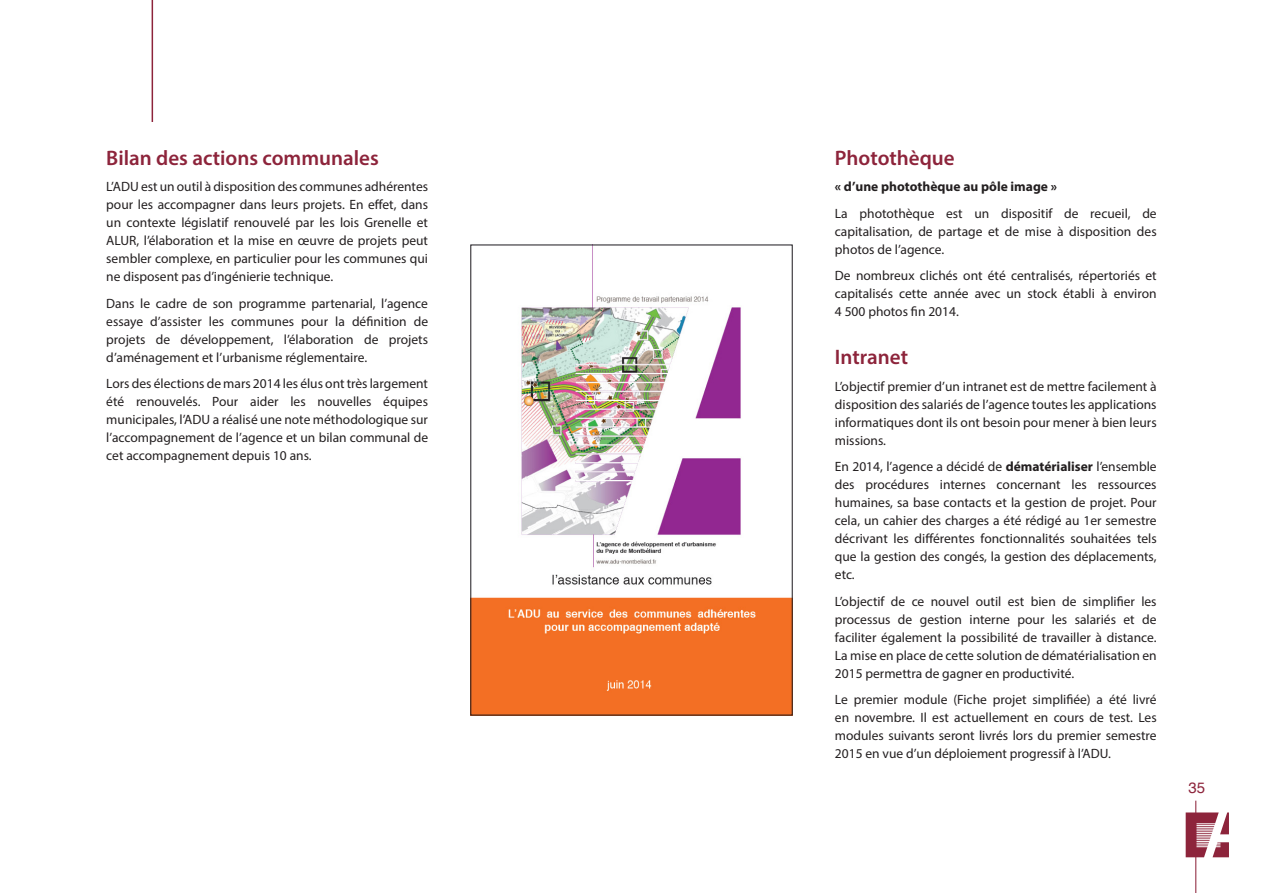
<style>
.page{position:relative;width:1263px;height:893px;background:#fff}
.page>*{position:absolute;margin:0;border:0;box-sizing:border-box;transform-origin:0 0}
.petit_titre{font:600 21px "Myriad Pro";color:#8d243b}
.t1{font:15px "Helvetica";color:#8d243b}
.Texte{font:13.5px/18px "Myriad Pro";color:#231f20;text-align:justify}
.Texte-2{font:700 13.5px "Myriad Pro";color:#231f20}
.s1{font-weight:700}
</style>
<div class="page">
<svg style="left:1186px;top:812px;width:43px;height:45px"></svg>
<hr style="left:1195px;top:801px;width:1px;height:92px;background:#8d243b">
<hr style="left:152px;top:0;width:1px;height:122px;background:#8d243b">
<img style="left:473px;top:247px;width:317px;height:466px">
<p class="petit_titre" style="left:106px;top:144px;width:274px">Bilan des actions communales</p>
<p class="Texte" style="left:106px;top:177px;width:323px">L’ADU est un outil à disposition des communes adhérentes pour les accompagner dans leurs projets. En effet, dans un contexte législatif renouvelé par les lois Grenelle et ALUR, l’élaboration et la mise en œuvre de projets peut sembler complexe, en particulier pour les communes qui ne disposent pas d’ingénierie technique.</p>
<p class="Texte" style="left:106px;top:294px;width:323px">Dans le cadre de son programme partenarial, l’agence essaye d’assister les communes pour la définition de projets de développement, l’élaboration de projets d’aménagement et l’urbanisme réglementaire.</p>
<p class="Texte" style="left:106px;top:374px;width:323px">Lors des élections de mars 2014 les élus ont très largement été renouvelés. Pour aider les nouvelles équipes municipales, l’ADU a réalisé une note méthodologique sur l’accompagnement de l’agence et un bilan communal de cet accompagnement depuis 10 ans.</p>
<p class="petit_titre" style="left:835px;top:144px;width:121px">Photothèque</p>
<p class="Texte-2" style="left:835px;top:178px;width:224px">« d’une photothèque au pôle image »</p>
<p class="Texte" style="left:835px;top:204px;width:323px">La photothèque est un dispositif de recueil, de capitalisation, de partage et de mise à disposition des photos de l’agence.</p>
<p class="Texte" style="left:835px;top:266px;width:323px">De nombreux clichés ont été centralisés, répertoriés et capitalisés cette année avec un stock établi à environ 4 500 photos fin 2014.</p>
<p class="petit_titre" style="left:835px;top:344px;width:75px">Intranet</p>
<p class="Texte" style="left:835px;top:377px;width:323px">L’objectif premier d’un intranet est de mettre facilement à disposition des salariés de l’agence toutes les applications informatiques dont ils ont besoin pour mener à bien leurs missions.</p>
<p class="Texte" style="left:835px;top:458px;width:323px">En 2014, l’agence a décidé de <span class="s1">dématérialiser</span> l’ensemble des procédures internes concernant les ressources humaines, sa base contacts et la gestion de projet. Pour cela, un cahier des charges a été rédigé au 1er semestre décrivant les différentes fonctionnalités souhaitées tels que la gestion des congés, la gestion des déplacements, etc.</p>
<p class="Texte" style="left:835px;top:592px;width:323px">L’objectif de ce nouvel outil est bien de simplifier les processus de gestion interne pour les salariés et de faciliter également la possibilité de travailler à distance.<br>La mise en place de cette solution de dématérialisation en 2015 permettra de gagner en productivité.</p>
<p class="Texte" style="left:835px;top:691px;width:323px">Le premier module (Fiche projet simplifiée) a été livré en novembre. Il est actuellement en cours de test. Les modules suivants seront livrés lors du premier semestre 2015 en vue d’un déploiement progressif à l’ADU.</p>
<p class="t1" style="left:1188px;top:776px;width:18px">35</p>
</div>
